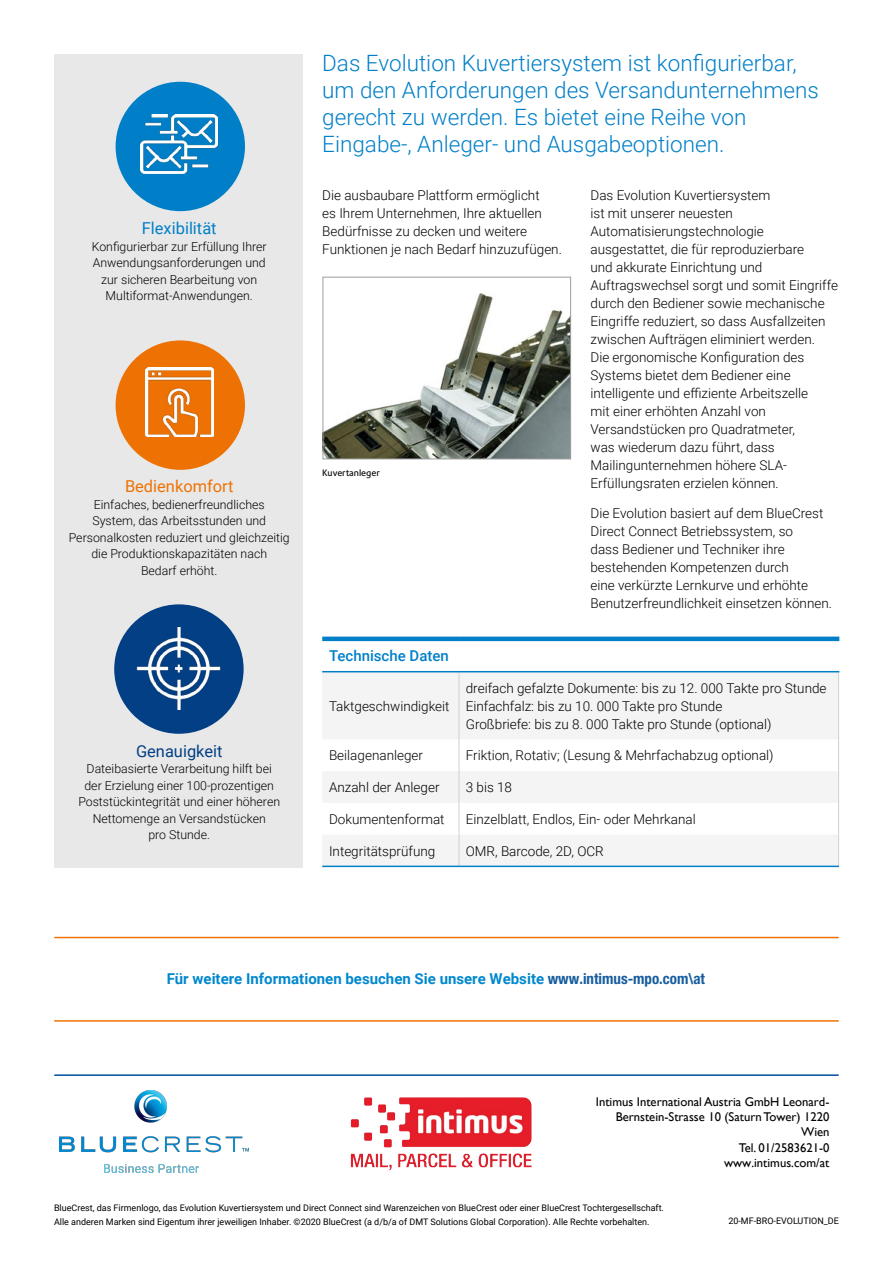
<style>
.page{position:relative;width:893px;height:1263px;background:#fff}
.page>*{position:absolute;margin:0;border:0;box-sizing:border-box;transform-origin:0 0}
.t1{font:300 22.5px/27px "Roboto";color:#007fc8}
.t2{font:16.5px "Roboto";color:#ee7203}
.t3{font:16.5px "Roboto";color:#007fc8}
.t4{font:16.5px "Roboto";color:#033f85}
.t5{font:700 15px "Roboto";color:#0088ce}
.t6{font:500 15px "Roboto";color:#007fc8}
.t7{font:300 13.5px/18px "Roboto";color:#000}
.t8{font:12.6px/15.1px "Gill Sans";color:#000;text-align:right}
.t9{font:300 12.3px/16.5px "Roboto";color:#000;text-align:center}
.t10{font:9px/13.5px "Roboto";color:#000}
.t11{font:9px "Precision Sans";color:#000}
.s1{font-family:"Helvetica Neue LT Std";font-stretch:condensed;color:#175d9e}
</style>
<div class="page">
<div style="left:54px;top:54px;width:248px;height:814px;background:#e8e8e8"></div>
<hr style="left:55px;top:1074px;width:783px;height:2px;background:#004f9f">
<hr style="left:55px;top:1020px;width:783px;height:2px;background:#ee7203">
<hr style="left:55px;top:937px;width:783px;height:1px;background:#ee7203">
<svg style="left:322px;top:672px;width:516px;height:194px;fill:#f4f4f4"></svg>
<hr style="left:459px;top:672px;width:1px;height:67px;background:#d0d0d0">
<hr style="left:838px;top:672px;width:1px;height:67px;background:#d0d0d0">
<hr style="left:459px;top:739px;width:1px;height:32px;background:#d0d0d0">
<hr style="left:838px;top:739px;width:1px;height:32px;background:#d0d0d0">
<hr style="left:459px;top:771px;width:1px;height:32px;background:#d0d0d0">
<hr style="left:838px;top:771px;width:1px;height:32px;background:#d0d0d0">
<hr style="left:459px;top:803px;width:1px;height:32px;background:#d0d0d0">
<hr style="left:838px;top:803px;width:1px;height:32px;background:#d0d0d0">
<hr style="left:459px;top:835px;width:1px;height:31px;background:#d0d0d0">
<hr style="left:838px;top:835px;width:1px;height:31px;background:#d0d0d0">
<hr style="left:322px;top:637px;width:137px;height:4px;background:#007fc8">
<hr style="left:459px;top:637px;width:380px;height:4px;background:#007fc8">
<hr style="left:322px;top:671px;width:137px;height:1px;background:#007fc8">
<hr style="left:459px;top:671px;width:380px;height:1px;background:#007fc8">
<hr style="left:322px;top:866px;width:137px;height:1px;background:#007fc8">
<hr style="left:459px;top:866px;width:380px;height:1px;background:#007fc8">
<div style="left:116px;top:82px;width:129px;height:129px;background:#007fc8;border-radius:50%"></div>
<div style="left:114px;top:604px;width:130px;height:130px;background:#033f85;border-radius:50%"></div>
<img style="left:136px;top:628px;width:85px;height:82px">
<div style="left:116px;top:340px;width:129px;height:130px;background:#ee7203;border-radius:50%"></div>
<img style="left:146px;top:367px;width:68px;height:70px">
<img style="left:141px;top:115px;width:77px;height:58px">
<img style="left:325px;top:293px;width:244px;height:164px">
<div style="left:323px;top:277px;width:248px;height:182px;border:1px solid #9d9d9c"></div>
<img style="left:350px;top:1097px;width:182px;height:73px">
<img style="left:60px;top:1090px;width:188px;height:83px">
<p class="t3" style="left:142px;top:217px;width:76px">Flexibilität</p>
<p class="t9" style="left:92px;top:238px;width:176px">Konfigurierbar zur Erfüllung Ihrer<br>Anwendungsanforderungen und zur sicheren Bearbeitung von<br>Multiformat-Anwendungen.</p>
<p class="t2" style="left:125px;top:475px;width:110px">Bedienkomfort</p>
<p class="t9" style="left:69px;top:496px;width:222px">Einfaches, bedienerfreundliches<br>System, das Arbeitsstunden und<br>Personalkosten reduziert und gleichzeitig die Produktionskapazitäten nach<br>Bedarf erhöht.</p>
<p class="t4" style="left:136px;top:740px;width:88px">Genauigkeit</p>
<p class="t9" style="left:78px;top:760px;width:203px">Dateibasierte Verarbeitung hilft bei der Erzielung einer 100-prozentigen<br>Poststückintegrität und einer höheren<br>Nettomenge an Versandstücken<br>pro Stunde.</p>
<h1 class="t1" style="left:322px;top:49px;width:498px">Das Evolution Kuvertiersystem ist konfigurierbar, um den Anforderungen des Versandunternehmens gerecht zu werden. Es bietet eine Reihe von Eingabe-, Anleger- und Ausgabeoptionen.</h1>
<p class="t7" style="left:590px;top:186px;width:249px">Das Evolution Kuvertiersystem<br>ist mit unserer neuesten Automatisierungstechnologie ausgestattet, die für reproduzierbare<br>und akkurate Einrichtung und Auftragswechsel sorgt und somit Eingriffe durch den Bediener sowie mechanische Eingriffe reduziert, so dass Ausfallzeiten zwischen Aufträgen eliminiert werden.<br>Die ergonomische Konfiguration des Systems bietet dem Bediener eine intelligente und effiziente Arbeitszelle<br>mit einer erhöhten Anzahl von Versandstücken pro Quadratmeter,<br>was wiederum dazu führt, dass Mailingunternehmen höhere SLA-Erfüllungsraten erzielen können.</p>
<p class="t7" style="left:590px;top:504px;width:243px">Die Evolution basiert auf dem BlueCrest Direct Connect Betriebssystem, so<br>dass Bediener und Techniker ihre bestehenden Kompetenzen durch<br>eine verkürzte Lernkurve und erhöhte Benutzerfreundlichkeit einsetzen können.</p>
<p class="t7" style="left:322px;top:186px;width:241px">Die ausbaubare Plattform ermöglicht<br>es Ihrem Unternehmen, Ihre aktuellen Bedürfnisse zu decken und weitere Funktionen je nach Bedarf hinzuzufügen.</p>
<p class="t11" style="left:322px;top:467px;width:59px">Kuvertanleger</p>
<p class="t6" style="left:329px;top:645px;width:121px">Technische Daten</p>
<p class="t7" style="left:329px;top:696px;width:122px">Taktgeschwindigkeit</p>
<p class="t7" style="left:466px;top:678px;width:362px">dreifach gefalzte Dokumente: bis zu 12. 000 Takte pro Stunde<br>Einfachfalz: bis zu 10. 000 Takte pro Stunde<br>Großbriefe: bis zu 8. 000 Takte pro Stunde (optional)</p>
<p class="t7" style="left:329px;top:746px;width:96px">Beilagenanleger</p>
<p class="t7" style="left:466px;top:746px;width:309px">Friktion, Rotativ; (Lesung &amp; Mehrfachabzug optional)</p>
<p class="t7" style="left:329px;top:778px;width:112px">Anzahl der Anleger</p>
<p class="t7" style="left:466px;top:778px;width:48px">3 bis 18</p>
<p class="t7" style="left:329px;top:809px;width:117px">Dokumentenformat</p>
<p class="t7" style="left:466px;top:809px;width:231px">Einzelblatt, Endlos, Ein- oder Mehrkanal</p>
<p class="t7" style="left:329px;top:841px;width:108px">Integritätsprüfung</p>
<p class="t7" style="left:466px;top:841px;width:140px">OMR, Barcode, 2D, OCR</p>
<p class="t5" style="left:167px;top:968px;width:540px">Für weitere Informationen besuchen Sie unsere Website <span class="s1">www.intimus-mpo.com\at</span></p>
<p class="t8" style="left:596px;top:1094px;width:235px">Intimus International Austria GmbH Leonard-<br>Bernstein-Strasse 10 (Saturn Tower) 1220<br>Wien<br>Tel. 01/2583621-0<br>www.intimus.com/at</p>
<p class="t10" style="left:54px;top:1201px;width:611px">BlueCrest, das Firmenlogo, das Evolution Kuvertiersystem und Direct Connect sind Warenzeichen von BlueCrest oder einer BlueCrest Tochtergesellschaft.<br>Alle anderen Marken sind Eigentum ihrer jeweiligen Inhaber. ©2020 BlueCrest (a d/b/a of DMT Solutions Global Corporation). Alle Rechte vorbehalten.</p>
<p class="t10" style="left:728px;top:1214px;width:112px">20-MF-BRO-EVOLUTION_DE</p>
</div>
